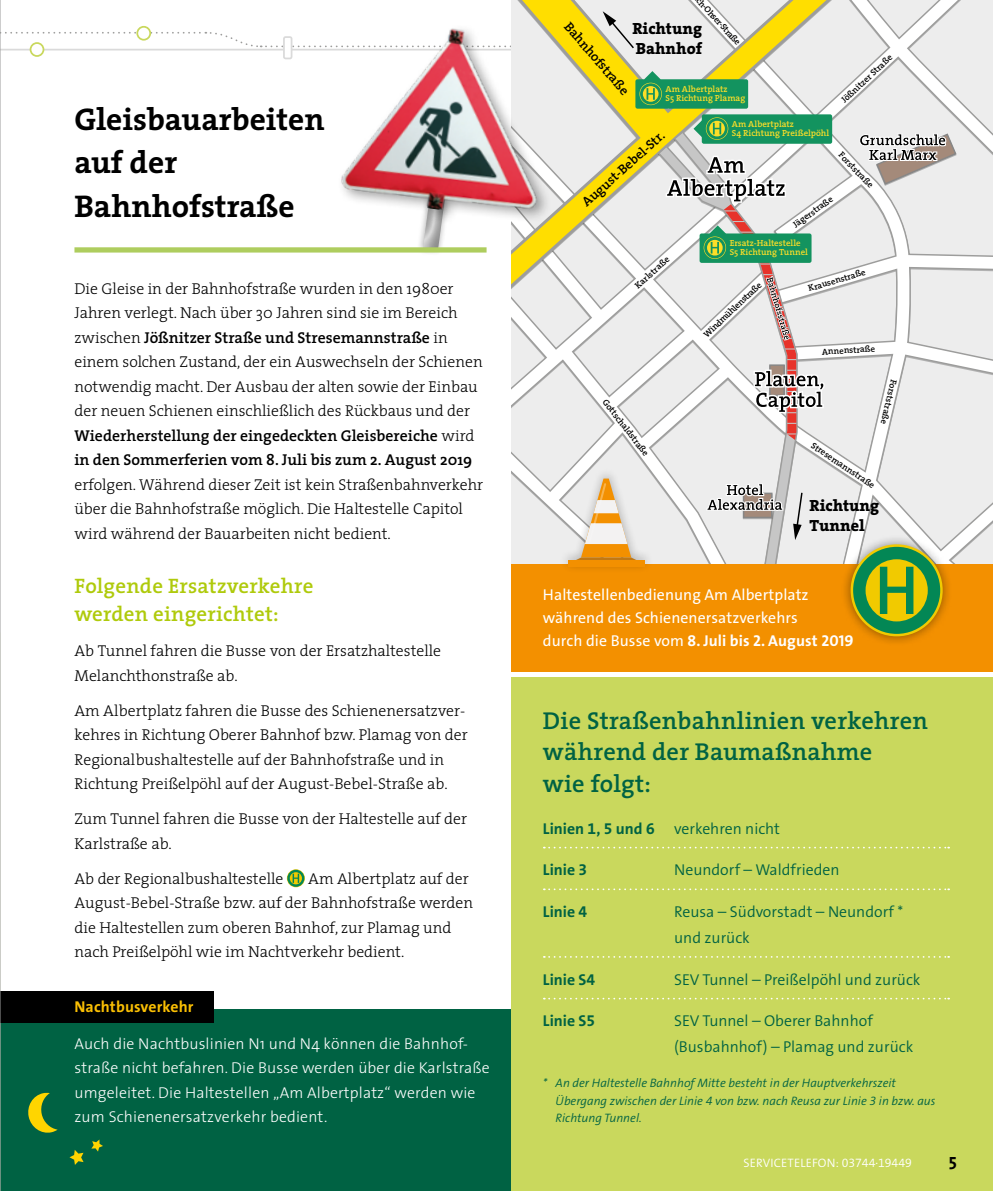
<style>
.page{position:relative;width:993px;height:1191px;background:#fff}
.page>*{position:absolute;margin:0;border:0;box-sizing:border-box;transform-origin:0 0}
.t1{font:700 31.5px/43.8px "The Serif";color:#000}
.t2{font:600 24.5px/31.5px "The Serif";letter-spacing:.01em;color:#006243}
.t3{font:600 21px/28px "The Serif";letter-spacing:.01em;color:#afca0b}
.t4{font:700 17.5px "The Sans";color:#000}
.t5{font:800 16.28px/19.4px "The Serif";color:#000}
.t6{font:300 15.75px/24.5px "The Serif";color:#000}
.t7{font:300 15.75px/24.5px "The Sans";letter-spacing:.01em;color:#fff}
.t8{font:15.75px/25.9px "The Sans LP4 Se Lig";color:#006243}
.t9{font:15.75px/22.8px "The Sans LP5 Plain";letter-spacing:.005em;color:#fff}
.t10{font:15.75px "The Sans LP7 Bld";color:#006243}
.t11{font:15.75px "The Sans LP7 Bld";letter-spacing:.01em;color:#fbc004}
.t12{font:600 13.3px "The Serif";color:#000}
.t13{font:12.25px/17.5px "The Sans LP4 Se Lig IT";color:#006243}
.t14{font:12.25px "The Sans LP4 Se Lig";letter-spacing:.01em;color:#fff}
.t15{font:600 8.92px "The Serif";color:#000}
.t16{font:600 8.92px/8.9px "The Serif";color:#fcde28}
.s1{font-weight:600}
.s2{font-family:"The Sans Bold Caps"}
.s3{font-family:"The Sans";font-weight:700}
.s4{font-family:"The Sans LP7 Bld"}
</style>
<div class="page">
<div style="left:0;top:1009px;width:511px;height:182px;background:#006243"></div>
<div style="left:30px;top:42px;width:14px;height:15px;border:2px solid #c9d85d;border-radius:50%"></div>
<div style="left:283px;top:36px;width:9px;height:23px;border:2px solid #dadada;border-radius:2px"></div>
<div style="left:511px;top:677px;width:481px;height:514px;background:#c9d85d"></div>
<svg style="left:287px;top:869px;width:18px;height:18px"></svg>
<svg style="left:287px;top:869px;width:17px;height:17px"></svg>
<svg style="left:290px;top:872px;width:12px;height:12px"></svg>
<svg style="left:292px;top:873px;width:7px;height:10px"></svg>
<div style="left:0;top:991px;width:213px;height:32px;background:#000"></div>
<svg style="left:543px;top:846px;width:405px;height:2px"></svg>
<svg style="left:543px;top:888px;width:405px;height:2px"></svg>
<svg style="left:543px;top:956px;width:405px;height:1px"></svg>
<svg style="left:543px;top:997px;width:405px;height:2px"></svg>
<svg style="left:511px;top:0;width:481px;height:564px"></svg>
<svg style="left:511px;top:0;width:354px;height:308px;background:#ebe5ba"></svg>
<svg style="left:656px;top:130px;width:142px;height:434px;background:#e7e7e3"></svg>
<div style="left:743px;top:493px;width:28px;height:24px;background:#a48a7a"></div>
<div style="left:742px;top:492px;width:30px;height:26px;border:1px solid #878787"></div>
<div style="left:701px;top:114px;width:130px;height:30px;background:#13935f;border-radius:2px"></div>
<div style="left:635px;top:79px;width:112px;height:30px;background:#13935f;border-radius:2px"></div>
<svg style="left:705px;top:117px;width:23px;height:23px"></svg>
<svg style="left:693px;top:118px;width:34px;height:21px"></svg>
<svg style="left:639px;top:71px;width:22px;height:34px"></svg>
<svg style="left:665px;top:156px;width:159px;height:284px"></svg>
<svg style="left:706px;top:483px;width:77px;height:28px"></svg>
<svg style="left:858px;top:132px;width:99px;height:54px"></svg>
<svg style="left:792px;top:491px;width:11px;height:49px"></svg>
<svg style="left:1px;top:11px;width:992px;height:39px"></svg>
<div style="left:511px;top:564px;width:481px;height:108px;background:#f39000"></div>
<svg style="left:28px;top:1092px;width:30px;height:41px"></svg>
<div style="left:559px;top:467px;width:95px;height:106px;background:#000;opacity:.25"></div>
<div style="left:567px;top:560px;width:77px;height:6px;background:#f39000"></div>
<svg style="left:576px;top:478px;width:60px;height:82px"></svg>
<svg style="left:69px;top:1150px;width:15px;height:15px"></svg>
<svg style="left:91px;top:1139px;width:12px;height:12px"></svg>
<div style="left:416px;top:171px;width:37px;height:85px;background:#000;opacity:.33"></div>
<svg style="left:422px;top:225px;width:28px;height:22px"></svg>
<img style="left:325px;top:2px;width:250px;height:223px">
<div style="left:74px;top:247px;width:412px;height:5px;background:#aecd5e"></div>
<div style="left:839px;top:534px;width:113px;height:112px;background:#000;opacity:.44"></div>
<svg style="left:850px;top:544px;width:92px;height:92px"></svg>
<div style="left:852px;top:547px;width:87px;height:87px;background:#038755;border-radius:50%"></div>
<div style="left:865px;top:559px;width:62px;height:62px;background:#f1ca00;border-radius:50%"></div>
<svg style="left:879px;top:567px;width:34px;height:47px"></svg>
<hr style="left:0;top:0;width:1px;height:1191px;background:#9d9d9c">
<h1 class="t1" style="left:74px;top:96px;width:251px">Gleisbauarbeiten auf der<br>Bahnhofstraße</h1>
<p class="t6" style="left:74px;top:276px;width:409px">Die Gleise in der Bahnhofstraße wurden in den 1980er Jahren verlegt. Nach über 30 Jahren sind sie im Bereich zwischen <span class="s1">Jößnitzer Straße und Stresemannstraße</span> in einem solchen Zustand, der ein Auswechseln der Schienen notwendig macht. Der Ausbau der alten sowie der Einbau der neuen Schienen einschließlich des Rückbaus und der <span class="s1">Wiederherstellung der eingedeckten Gleisbereiche</span> wird <span class="s1">in den Sommerferien vom 8. Juli bis zum 2. August 2019</span></p>
<p class="t6" style="left:74px;top:472px;width:410px">erfolgen. Während dieser Zeit ist kein Straßenbahnverkehr über die Bahnhofstraße möglich. Die Haltestelle Capitol wird während der Bauarbeiten nicht bedient.</p>
<h3 class="t3" style="left:74px;top:571px;width:240px">Folgende Ersatzverkehre werden eingerichtet:</h3>
<p class="t6" style="left:74px;top:638px;width:368px">Ab Tunnel fahren die Busse von der Ersatzhaltestelle<br>Melanchthonstraße ab.</p>
<p class="t6" style="left:74px;top:697px;width:394px">Am Albertplatz fahren die Busse des Schienenersatzver&shy;kehres in Richtung Oberer Bahnhof bzw. Plamag von der Regionalbushaltestelle auf der Bahnhofstraße und in Richtung Preißelpöhl auf der August-Bebel-Straße ab.</p>
<p class="t6" style="left:74px;top:806px;width:394px">Zum Tunnel fahren die Busse von der Haltestelle auf der<br>Karlstraße ab.</p>
<p class="t6" style="left:74px;top:865px;width:210px">Ab der Regionalbushaltestelle</p>
<p class="t6" style="left:74px;top:865px;width:400px;text-indent:234px">Am Albertplatz auf der August-Bebel-Straße bzw. auf der Bahnhofstraße werden die Haltestellen zum oberen Bahnhof, zur Plamag und nach Preißelpöhl wie im Nachtverkehr bedient.</p>
<p class="t11" style="left:74px;top:996px;width:121px">Nachtbusverkehr</p>
<p class="t7" style="left:74px;top:1030px;width:416px">Auch die Nachtbuslinien N1 und N4 können die Bahnhof&shy;straße nicht befahren. Die Busse werden über die Karlstraße umgeleitet. Die Haltestellen „Am Albertplatz“ werden wie zum Schienenersatzverkehr bedient.</p>
<p class="t15" style="left:703px;top:-6px;width:62px;rotate:47deg">ch-O hser-Straße</p>
<p class="t12" style="left:575px;top:17px;width:93px;rotate:49deg">Bahnhofstraße</p>
<p class="t5" style="left:632px;top:18px;width:71px">Richtung<br>Bahnhof</p>
<p class="t16" style="left:665px;top:84px;width:81px">Am Albertplatz<br>S5 Richtung Plamag</p>
<p class="t15" style="left:837px;top:95px;width:67px;rotate:-43deg">Jößnitzer Straße</p>
<p class="t12" style="left:576px;top:196px;width:107px;rotate:-42deg">August-Bebel-Str.</p>
<p class="t15" style="left:631px;top:281px;width:44px;rotate:-42deg">K arlstraße</p>
<p class="t15" style="left:610px;top:395px;width:71px;rotate:52deg">G ottschaldstraße</p>
<p class="t16" style="left:731px;top:119px;width:99px">Am Albertplatz<br>S4 Richtung Preißelpöhl</p>
<p class="t15" style="left:845px;top:148px;width:47px;rotate:46deg">Forststraße</p>
<p class="t15" style="left:789px;top:219px;width:48px;rotate:-36deg">Jägerstraße</p>
<p class="t16" style="left:729px;top:238px;width:80px">Ersatz-Haltestelle<br>S5 Richtung Tunnel</p>
<p class="t15" style="left:700px;top:330px;width:77px;rotate:-44deg">W indmühlenstraße</p>
<p class="t15" style="left:806px;top:281px;width:61px;rotate:-16deg">K rausenstraße</p>
<p class="t15" style="left:821px;top:344px;width:55px;rotate:-3deg">Annenstraße</p>
<p class="t15" style="left:901px;top:381px;width:47px;rotate:103deg">Forststraße</p>
<p class="t15" style="left:816px;top:438px;width:76px;rotate:34deg">Stresemannstraße</p>
<p class="t5" style="left:809px;top:496px;width:71px">Richtung<br>Tunnel</p>
<p class="t9" style="left:542px;top:583px;width:312px">Haltestellenbedienung Am Albertplatz während des Schienenersatzverkehrs<br>durch die Busse vom <span class="s2">8</span><span class="s3">. Juli bis</span> <span class="s2">2</span><span class="s3">. August</span> <span class="s2">2019</span></p>
<h2 class="t2" style="left:542px;top:704px;width:386px">Die Straßenbahnlinien verkehren während der Baumaßnahme<br>wie folgt:</h2>
<p class="t8" style="left:542px;top:815px;width:238px"><span class="s4">Linien 1, 5 und 6</span> verkehren nicht</p>
<p class="t10" style="left:542px;top:860px;width:46px">Linie 3</p>
<p class="t8" style="left:674px;top:857px;width:167px">Neundorf – Waldfrieden</p>
<p class="t10" style="left:542px;top:901px;width:46px">Linie 4</p>
<p class="t8" style="left:674px;top:899px;width:230px">Reusa – Südvorstadt – Neundorf * und zurück</p>
<p class="t10" style="left:542px;top:969px;width:54px">Linie S4</p>
<p class="t8" style="left:674px;top:966px;width:248px">SEV Tunnel – Preißelpöhl und zurück</p>
<p class="t10" style="left:542px;top:1011px;width:54px">Linie S5</p>
<p class="t8" style="left:674px;top:1008px;width:240px">SEV Tunnel – Oberer Bahnhof (Busbahnhof) – Plamag und zurück</p>
<p class="t13" style="left:555px;top:1074px;width:381px;text-indent:-13px">* An der Haltestelle Bahnhof Mitte besteht in der Hauptverkehrszeit<br>Übergang zwischen der Linie 4 von bzw. nach Reusa zur Linie 3 in bzw. aus<br>Richtung Tunnel.</p>
<p class="t14" style="left:743px;top:1154px;width:170px">SERVICETELEFON: 03744·19449</p>
<p class="t4" style="left:948px;top:1145px;width:10px">5</p>
</div>
